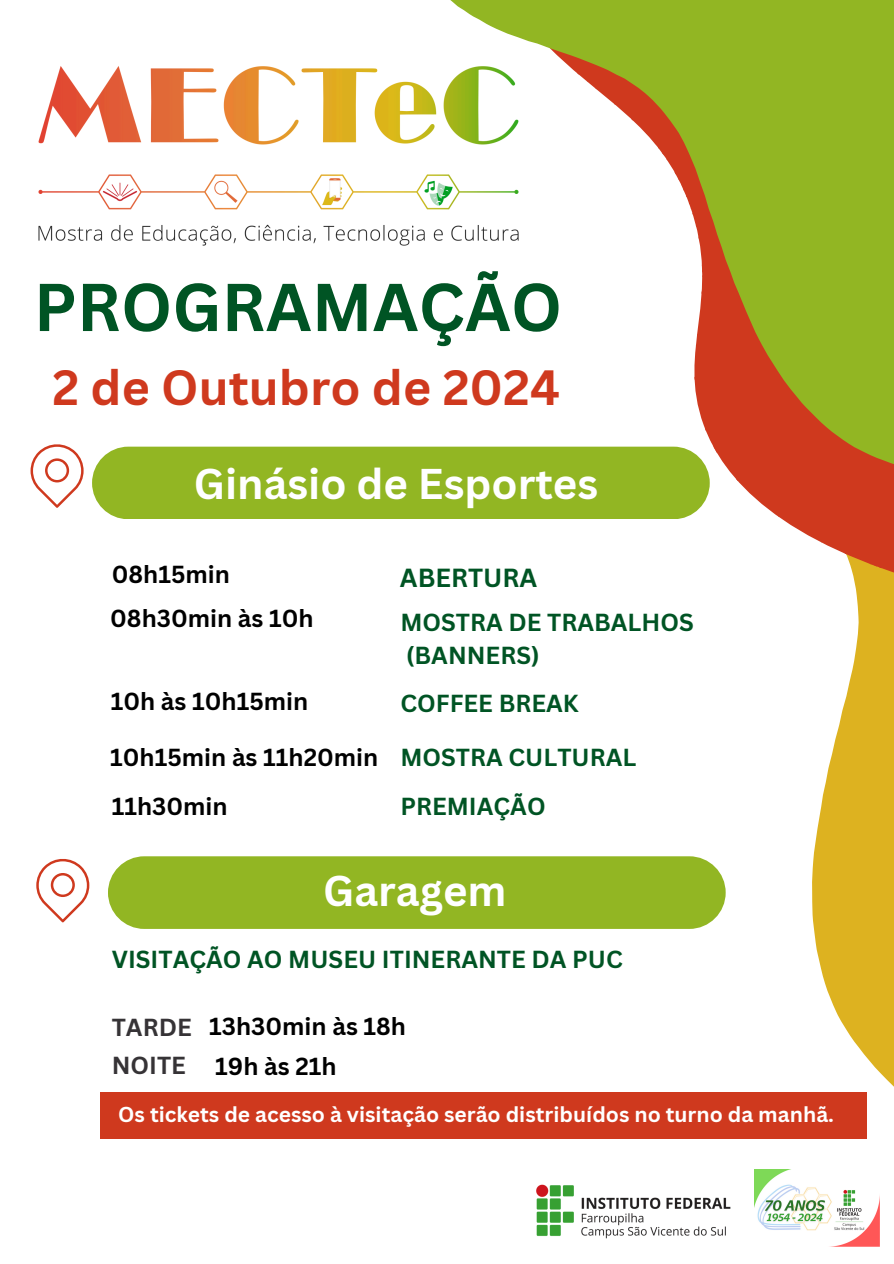
<style>
.page{position:relative;width:894px;height:1264px;background:#fff}
.page>*{position:absolute;margin:0;border:0;box-sizing:border-box;transform-origin:0 0}
.t1{font:700 66px "Canva Sans";color:#005424}
.t2{font:700 48.15px "Canva Sans";color:#cf391e}
.t3{font:700 41.85px "Canva Sans";color:#fff}
.t4{font:700 25.5px "Canva Sans";color:#005424}
.t5{font:700 24px/32.7px "Canva Sans";color:#005424}
.t6{font:700 24px "Canva Sans";color:#000}
.t7{font:700 24px/38.2px "Canva Sans";color:#363336}
.t8{font:700 21px "Canva Sans";color:#fff}
</style>
<div class="page">
<img style="left:754px;top:1169px;width:125px;height:77px">
<img style="left:536px;top:1184px;width:195px;height:55px">
<svg style="left:438px;top:653px;width:455px;height:470px"></svg>
<svg style="left:679px;top:481px;width:214px;height:168px"></svg>
<svg style="left:450px;top:0;width:443px;height:481px"></svg>
<img style="left:38px;top:49px;width:482px;height:198px">
<svg style="left:36px;top:859px;width:53px;height:63px"></svg>
<svg style="left:31px;top:444px;width:52px;height:64px"></svg>
<div style="left:92px;top:446px;width:617px;height:73px;background:#92b623;border-radius:36px"></div>
<div style="left:108px;top:856px;width:617px;height:72px;background:#92b623;border-radius:36px"></div>
<div style="left:100px;top:1091px;width:765px;height:47px;background:#cf391e"></div>
<h1 class="t1" style="left:34px;top:260px;width:530px">PROGRAMAÇÃO</h1>
<h2 class="t2" style="left:52px;top:353px;width:509px">2 de Outubro de 2024</h2>
<p class="t3" style="left:194px;top:454px;width:405px">Ginásio de Esportes</p>
<h5 class="t6" style="left:112px;top:557px;width:120px">08h15min</h5>
<h4 class="t6" style="left:110px;top:602px;width:205px">08h30min às 10h</h4>
<h5 class="t6" style="left:111px;top:684px;width:199px">10h às 10h15min</h5>
<h4 class="t6" style="left:110px;top:740px;width:269px">10h15min às 11h20min</h4>
<h5 class="t6" style="left:112px;top:789px;width:117px">11h30min</h5>
<p class="t4" style="left:400px;top:559px;width:139px">ABERTURA</p>
<h3 class="t5" style="left:400px;top:605px;width:295px">MOSTRA DE TRABALHOS (BANNERS)</h3>
<h5 class="t5" style="left:400px;top:686px;width:180px">COFFEE BREAK</h5>
<h5 class="t5" style="left:400px;top:740px;width:237px">MOSTRA CULTURAL</h5>
<h4 class="t5" style="left:400px;top:789px;width:147px">PREMIAÇÃO</h4>
<p class="t3" style="left:323px;top:861px;width:185px">Garagem</p>
<h4 class="t5" style="left:112px;top:942px;width:512px">VISITAÇÃO AO MUSEU ITINERANTE DA PUC</h4>
<p class="t7" style="left:112px;top:1007px;width:81px">TARDE<br>NOITE</p>
<h3 class="t6" style="left:209px;top:1009px;width:198px">13h30min às 18h</h3>
<h4 class="t6" style="left:215px;top:1049px;width:123px">19h às 21h</h4>
<h4 class="t8" style="left:118px;top:1099px;width:717px">Os tickets de acesso à visitação serão distribuídos no turno da manhã.</h4>
</div>
